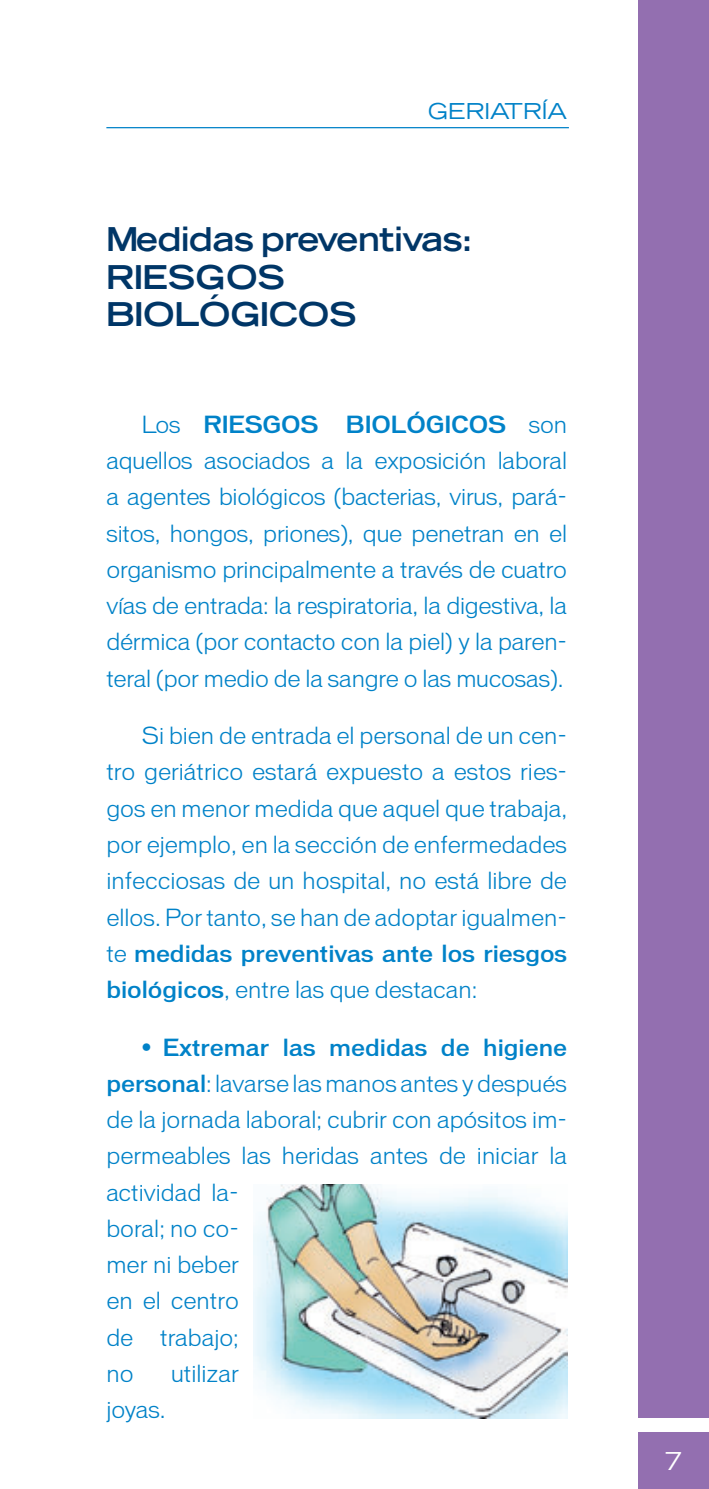
<style>
.page{position:relative;width:709px;height:1489px;background:#fff}
.page>*{position:absolute;margin:0;border:0;box-sizing:border-box;transform-origin:0 0}
.t1{font:700 expanded 30px/37.5px "OPTI Tomaso";color:#003667}
.t2{font:100 22.5px/36.2px "Vonnes";color:#0082c8;text-align:justify}
.t3{font:expanded 22.5px "OPTI Tomaso";color:#fff}
.t4{font:expanded 20px "OPTI Tomaso";letter-spacing:.05em;color:#0082c8}
.s1{font-weight:500}
</style>
<div class="page">
<div style="left:638px;top:0;width:71px;height:1417px;background:#936fb0"></div>
<div style="left:638px;top:1432px;width:71px;height:56px;background:#936fb0"></div>
<hr style="left:106px;top:127px;width:463px;height:1px;background:#0082c8">
<img style="left:253px;top:1184px;width:314px;height:233px">
<p class="t4" style="left:429px;top:97px;width:140px">GERIATRÍA</p>
<h1 class="t1" style="left:106px;top:219px;width:366px">Medidas preventivas:<br>RIESGOS<br>BIOLÓGICOS</h1>
<p class="t2" style="left:106px;top:406px;width:462px;text-indent:35px">Los <span class="s1">RIESGOS BIOLÓGICOS</span> son aquellos asociados a la exposición laboral a agentes biológicos (bacterias, virus, pará&shy;sitos, hongos, priones), que penetran en el organismo principalmente a través de cuatro vías de entrada: la respiratoria, la digestiva, la dérmica (por contacto con la piel) y la paren&shy;teral (por medio de la sangre o las mucosas).</p>
<p class="t2" style="left:106px;top:717px;width:462px;text-indent:35px">Si bien de entrada el personal de un cen&shy;tro geriátrico estará expuesto a estos ries&shy;gos en menor medida que aquel que trabaja, por ejemplo, en la sección de enfermedades infecciosas de un hospital, no está libre de ellos. Por tanto, se han de adoptar igualmen&shy;te <span class="s1">medidas preventivas ante los riesgos biológicos</span>, entre las que destacan:</p>
<p class="t2" style="left:106px;top:1029px;width:462px;text-align:left;text-indent:35px">• <span class="s1">Extremar las medidas de higiene personal</span>: lavarse las manos antes y después de la jornada laboral; cubrir con apósitos im&shy;permeables las heridas antes de iniciar la actividad la-<br>boral; no co-<br>mer ni beber<br>en el centro<br>de trabajo;<br>no</p>
<p class="t2" style="left:171px;top:1355px;width:69px">utilizar</p>
<p class="t2" style="left:106px;top:1391px;width:61px">joyas.</p>
<p class="t3" style="left:664px;top:1444px;width:21px">7</p>
</div>
